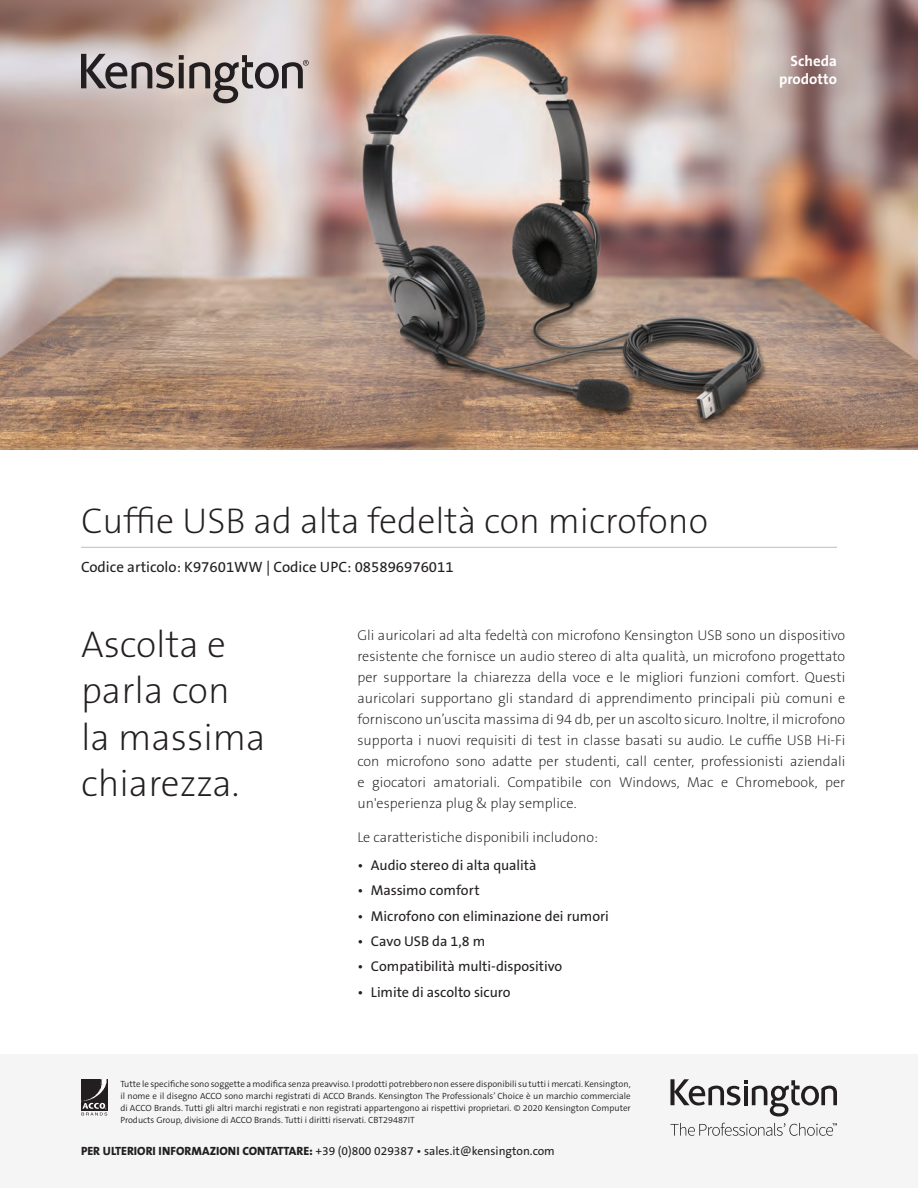
<style>
.page{position:relative;width:918px;height:1188px;background:#fff}
.page>*{position:absolute;margin:0;border:0;box-sizing:border-box;transform-origin:0 0}
.Body{font:37.5px/46.5px "The Sans KENSINGTON2 XL";color:#231f20}
.Main_Header{font:36px "The Sans KENSINGTON2 XL";color:#231f20}
.Part_No__UPC{font:15px "The Sans KENSINGTON5 Rg";color:#231f20}
.Part_No__UPC-2{font:15px "The Sans KENSINGTON7 Bd";color:#fff}
.Body-2{font:14.25px/21px "The Sans KENSINGTON2 XL";color:#231f20;text-align:justify}
.t1{font:14.25px "The Sans KENSINGTON5 Rg";letter-spacing:-.005em;color:#231f20}
.t2{font:12px "The Sans KENSINGTON5 Rg";color:#231f20}
.t3{font:9px/12px "The Sans KENSINGTON4 SL";color:#231f20;text-align:justify}
.s1{font-family:"The Sans KENSINGTON8 XB"}
</style>
<div class="page">
<img style="left:0;top:0;width:918px;height:449px">
<hr style="left:81px;top:547px;width:756px;height:1px;background:#bcbdc0">
<div style="left:0;top:1054px;width:918px;height:134px;background:#f5f5f6"></div>
<img style="left:81px;top:1079px;width:27px;height:32px">
<svg style="left:81px;top:1103px;width:26px;height:13px"></svg>
<svg style="left:670px;top:1079px;width:167px;height:37px"></svg>
<svg style="left:670px;top:1123px;width:167px;height:13px"></svg>
<svg style="left:81px;top:54px;width:228px;height:49px;background:#aba2a1"></svg>
<p class="Part_No__UPC-2" style="left:791px;top:53px;width:48px">Scheda</p>
<p class="Part_No__UPC-2" style="left:779px;top:71px;width:59px">prodotto</p>
<p class="Main_Header" style="left:81px;top:502px;width:629px">Cuffie USB ad alta fedeltà con microfono</p>
<p class="Part_No__UPC" style="left:81px;top:559px;width:374px">Codice articolo: K97601WW | Codice UPC: 085896976011</p>
<p class="Body" style="left:81px;top:622px;width:186px">Ascolta e parla con la massima chiarezza.</p>
<p class="Body-2" style="left:357px;top:625px;width:489px">Gli auricolari ad alta fedeltà con microfono Kensington USB sono un dispositivo resistente che fornisce un audio stereo di alta qualità, un microfono progettato per supportare la chiarezza della voce e le migliori funzioni comfort. Questi auricolari supportano gli standard di apprendimento principali più comuni e forniscono un’uscita massima di 94 db, per un ascolto sicuro. Inoltre, il microfono supporta i nuovi requisiti di test in classe basati su audio. Le cuffie USB Hi-Fi con microfono sono adatte per studenti, call center, professionisti aziendali e giocatori amatoriali. Compatibile con Windows, Mac e Chromebook, per un'esperienza plug &amp; play semplice.</p>
<p class="Body-2" style="left:357px;top:827px;width:242px">Le caratteristiche disponibili includono:</p>
<p class="t1" style="left:357px;top:858px;width:181px">• Audio stereo di alta qualità</p>
<p class="t1" style="left:357px;top:883px;width:124px">• Massimo comfort</p>
<p class="t1" style="left:357px;top:908px;width:253px">• Microfono con eliminazione dei rumori</p>
<p class="t1" style="left:357px;top:933px;width:129px">• Cavo USB da 1,8 m</p>
<p class="t1" style="left:357px;top:959px;width:206px">• Compatibilità multi-dispositivo</p>
<p class="t1" style="left:357px;top:984px;width:155px">• Limite di ascolto sicuro</p>
<p class="t3" style="left:120px;top:1079px;width:512px">Tutte le specifiche sono soggette a modifica senza preavviso. I prodotti potrebbero non essere disponibili su tutti i mercati. Kensington, il nome e il disegno ACCO sono marchi registrati di ACCO Brands. Kensington The Professionals’ Choice è un marchio commerciale di ACCO Brands. Tutti gli altri marchi registrati e non registrati appartengono ai rispettivi proprietari. © 2020 Kensington Computer Products Group, divisione di ACCO Brands. Tutti i diritti riservati. CBT29487IT</p>
<p class="t2" style="left:81px;top:1145px;width:475px"><span class="s1">PER ULTERIORI INFORMAZIONI CONTATTARE:</span> +39 (0)800 029387 • sales.it@kensington.com</p>
</div>
